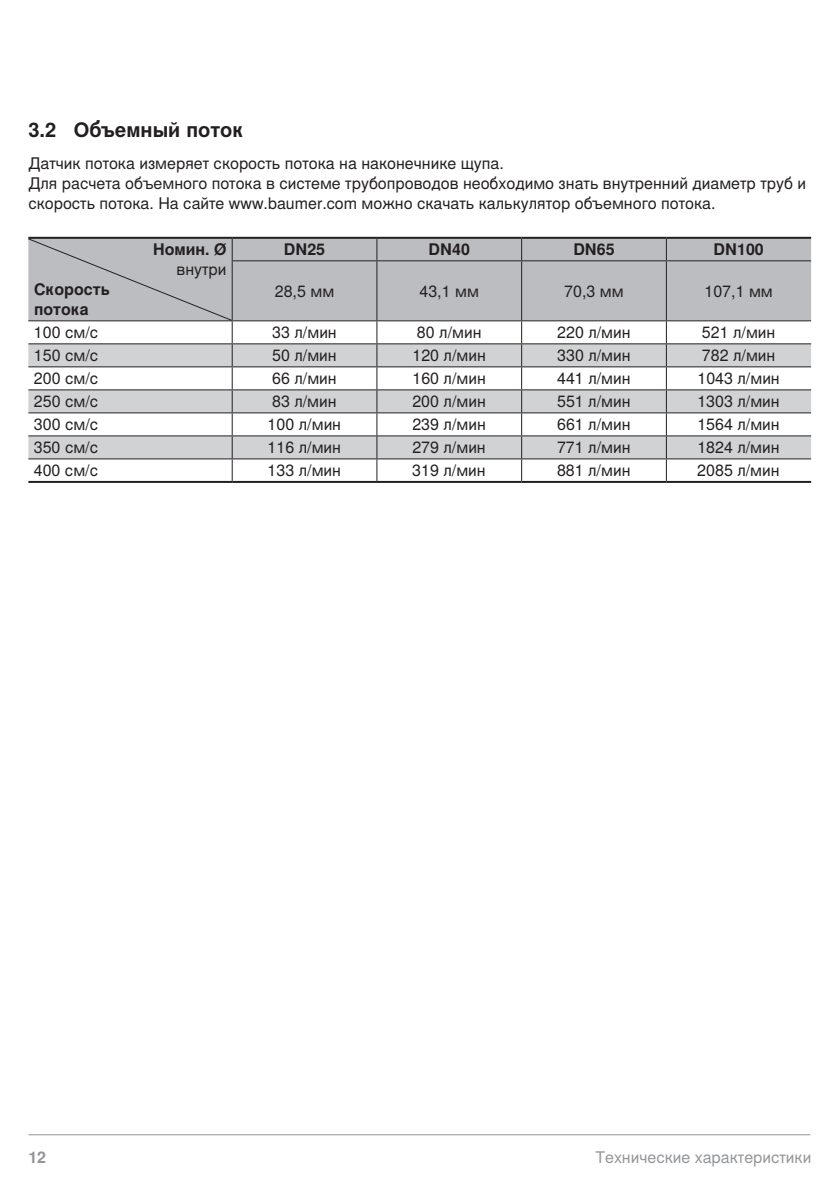
<style>
.page{position:relative;width:840px;height:1191px;background:#fff}
.page>*{position:absolute;margin:0;border:0;box-sizing:border-box;transform-origin:0 0}
.t1{font:700 20px "Nimbus Sans Global";color:#231f20}
.t2{font:16px/20px "Nimbus Sans Global";color:#231f20}
.t3{font:700 16px/20px "Nimbus Sans Global";color:#231f20}
.t4{font:16px "Nimbus Sans Global";color:#939598}
.t5{font:700 16px "Nimbus Sans Global";color:#939598}
</style>
<div class="page">
<hr style="left:28px;top:1134px;width:782px;height:1px;background:#939598">
<hr style="left:28px;top:237px;width:204px;height:2px;background:#231f20">
<hr style="left:232px;top:237px;width:145px;height:2px;background:#231f20">
<hr style="left:377px;top:237px;width:144px;height:2px;background:#231f20">
<hr style="left:521px;top:237px;width:145px;height:2px;background:#231f20">
<hr style="left:666px;top:237px;width:144px;height:2px;background:#231f20">
<hr style="left:28px;top:481px;width:204px;height:2px;background:#231f20">
<hr style="left:232px;top:481px;width:145px;height:2px;background:#231f20">
<hr style="left:377px;top:481px;width:144px;height:2px;background:#231f20">
<hr style="left:521px;top:481px;width:145px;height:2px;background:#231f20">
<hr style="left:666px;top:481px;width:144px;height:2px;background:#231f20">
<svg style="left:28px;top:239px;width:782px;height:242px"></svg>
<p class="t1" style="left:28px;top:119px;width:217px">3.2 Объемный поток</p>
<p class="t2" style="left:28px;top:153px;width:778px">Датчик потока измеряет скорость потока на наконечнике щупа.<br>Для расчета объемного потока в системе трубопроводов необходимо знать внутренний диаметр труб и скорость потока. На сайте www.baumer.com можно скачать калькулятор объемного потока.</p>
<p class="t3" style="left:153px;top:240px;width:75px">Номин. Ø</p>
<p class="t2" style="left:176px;top:260px;width:51px">внутри</p>
<p class="t3" style="left:34px;top:280px;width:77px">Скорость потока</p>
<p class="t3" style="left:284px;top:240px;width:43px">DN25</p>
<p class="t3" style="left:428px;top:240px;width:43px">DN40</p>
<p class="t3" style="left:573px;top:240px;width:43px">DN65</p>
<p class="t3" style="left:713px;top:240px;width:52px">DN100</p>
<p class="t2" style="left:274px;top:281px;width:61px">28,5 мм</p>
<p class="t2" style="left:419px;top:281px;width:61px">43,1 мм</p>
<p class="t2" style="left:564px;top:281px;width:61px">70,3 мм</p>
<p class="t2" style="left:704px;top:281px;width:70px">107,1 мм</p>
<p class="t2" style="left:34px;top:323px;width:66px">100 см/с</p>
<p class="t2" style="left:272px;top:323px;width:66px">33 л/мин</p>
<p class="t2" style="left:416px;top:323px;width:66px">80 л/мин</p>
<p class="t2" style="left:557px;top:323px;width:75px">220 л/мин</p>
<p class="t2" style="left:701px;top:323px;width:75px">521 л/мин</p>
<p class="t2" style="left:34px;top:346px;width:66px">150 см/с</p>
<p class="t2" style="left:272px;top:346px;width:66px">50 л/мин</p>
<p class="t2" style="left:412px;top:346px;width:75px">120 л/мин</p>
<p class="t2" style="left:557px;top:346px;width:75px">330 л/мин</p>
<p class="t2" style="left:701px;top:346px;width:75px">782 л/мин</p>
<p class="t2" style="left:34px;top:369px;width:66px">200 см/с</p>
<p class="t2" style="left:272px;top:369px;width:66px">66 л/мин</p>
<p class="t2" style="left:412px;top:369px;width:75px">160 л/мин</p>
<p class="t2" style="left:557px;top:369px;width:75px">441 л/мин</p>
<p class="t2" style="left:697px;top:369px;width:84px">1043 л/мин</p>
<p class="t2" style="left:34px;top:392px;width:66px">250 см/с</p>
<p class="t2" style="left:272px;top:392px;width:66px">83 л/мин</p>
<p class="t2" style="left:412px;top:392px;width:75px">200 л/мин</p>
<p class="t2" style="left:557px;top:392px;width:75px">551 л/мин</p>
<p class="t2" style="left:697px;top:392px;width:84px">1303 л/мин</p>
<p class="t2" style="left:34px;top:415px;width:66px">300 см/с</p>
<p class="t2" style="left:267px;top:415px;width:75px">100 л/мин</p>
<p class="t2" style="left:412px;top:415px;width:75px">239 л/мин</p>
<p class="t2" style="left:556px;top:415px;width:75px">661 л/мин</p>
<p class="t2" style="left:697px;top:415px;width:84px">1564 л/мин</p>
<p class="t2" style="left:34px;top:438px;width:66px">350 см/с</p>
<p class="t2" style="left:267px;top:438px;width:75px">116 л/мин</p>
<p class="t2" style="left:412px;top:438px;width:75px">279 л/мин</p>
<p class="t2" style="left:556px;top:438px;width:75px">771 л/мин</p>
<p class="t2" style="left:697px;top:438px;width:84px">1824 л/мин</p>
<p class="t2" style="left:34px;top:461px;width:66px">400 см/с</p>
<p class="t2" style="left:267px;top:461px;width:75px">133 л/мин</p>
<p class="t2" style="left:412px;top:461px;width:75px">319 л/мин</p>
<p class="t2" style="left:556px;top:461px;width:75px">881 л/мин</p>
<p class="t2" style="left:697px;top:461px;width:84px">2085 л/мин</p>
<p class="t5" style="left:28px;top:1148px;width:19px">12</p>
<p class="t4" style="left:595px;top:1148px;width:217px">Тeхничeскиe характеристики</p>
</div>
